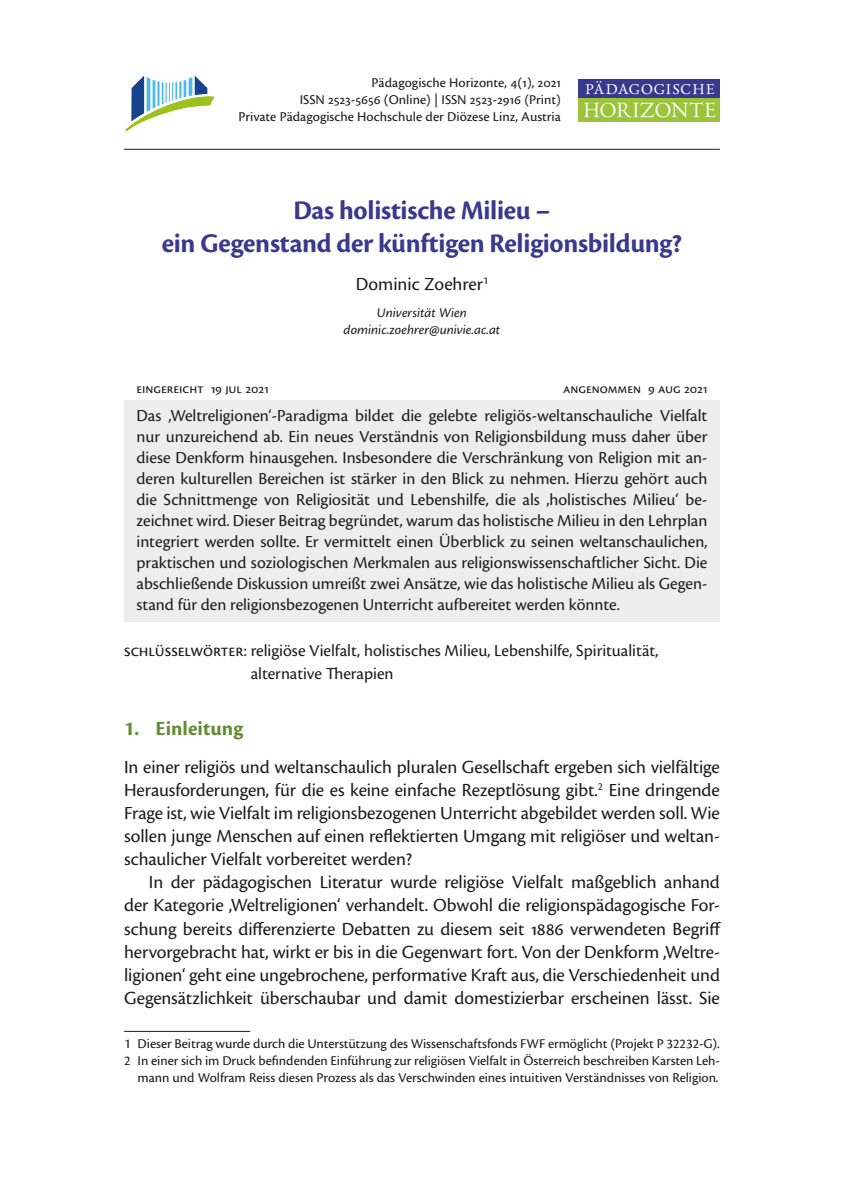
<style>
.page{position:relative;width:844px;height:1191px;background:#fff}
.page>*{position:absolute;margin:0;border:0;box-sizing:border-box;transform-origin:0 0}
.Titel{font:28px/33.6px "Cronos Pro Bold Subh";letter-spacing:-.01em;color:#39398e;text-align:center}
.t1{font:700 21px "Cronos Pro";color:#618d33}
.t2{font:20.47px "Neacademia Display TEST";letter-spacing:-.035em;color:#fff}
.Fließtext{font:19.25px/23.1px "Cronos Pro";letter-spacing:-.005em;color:#1d1d1b;text-align:justify}
.Fließtext_o_E{font:19.25px/23.1px "Cronos Pro";letter-spacing:-.005em;color:#1d1d1b;text-align:justify}
.Autoren{font:19.25px "Cronos Pro";color:#1d1d1b}
.Abstract{font:17.5px/21px "Cronos Pro";color:#1d1d1b;text-align:justify}
.Schlüsselwörter{font:17.5px/23.1px "Cronos Pro";color:#1d1d1b}
.t3{font:16.97px "Neacademia Display TEST";letter-spacing:-.08em;color:#fff}
.Fußnote{font:14px/16.8px "Cronos Pro Capt";letter-spacing:-.005em;color:#1d1d1b;text-align:right}
.Affiliation{font:14px/16.8px "Cronos Pro Capt It";letter-spacing:-.005em;color:#1d1d1b;text-align:center}
.Beitragshistorie{font:14px "Cronos Pro Capt";letter-spacing:-.005em;color:#1d1d1b}
</style>
<div class="page">
<hr style="left:124px;top:149px;width:595px;height:1px;background:#1d1d1b">
<div style="left:578px;top:79px;width:141px;height:42px;background:#36398e"></div>
<div style="left:578px;top:98px;width:141px;height:23px;background:#9bc43a"></div>
<svg style="left:125px;top:76px;width:90px;height:56px"></svg>
<hr style="left:124px;top:1031px;width:126px;height:1px;background:#1d1d1b">
<div style="left:124px;top:400px;width:595px;height:221px;background:#ededed"></div>
<p class="Fußnote" style="left:238px;top:75px;width:324px">Pädagogische Horizonte, 4(1), 2021<br>ISSN 2523-5656 (Online) | ISSN 2523-2916 (Print)<br>Private Pädagogische Hochschule der Diözese Linz, Austria</p>
<p class="t3" style="left:582px;top:75px;width:134px">pädagogische</p>
<p class="t2" style="left:582px;top:92px;width:135px">HORIZONTE</p>
<p class="Titel" style="left:162px;top:193px;width:522px">Das holistische Milieu –<br>ein Gegenstand der künftigen Religionsbildung?</p>
<p class="Autoren" style="left:355px;top:273px;width:134px">Dominic Zoehrer<sup>1</sup></p>
<p class="Affiliation" style="left:343px;top:304px;width:158px">Universität Wien dominic.zoehrer@univie.ac.at</p>
<p class="Beitragshistorie" style="left:136px;top:380px;width:134px">eingereicht 19 Jul 2021</p>
<p class="Beitragshistorie" style="left:563px;top:380px;width:146px">angenommen 9 Aug 2021</p>
<p class="Abstract" style="left:136px;top:405px;width:572px">Das ‚Weltreligionen‘-Paradigma bildet die gelebte religiös-weltanschauliche Vielfalt nur unzureichend ab. Ein neues Verständnis von Religionsbildung muss daher über diese Denkform hinausgehen. Insbesondere die Verschränkung von Religion mit an&shy;deren kulturellen Bereichen ist stärker in den Blick zu nehmen. Hierzu gehört auch die Schnittmenge von Religiosität und Lebenshilfe, die als ‚holistisches Milieu‘ be&shy;zeichnet wird. Dieser Beitrag begründet, warum das holistische Milieu in den Lehrplan integriert werden sollte. Er vermittelt einen Überblick zu seinen weltanschaulichen, praktischen und soziologischen Merkmalen aus religionswissenschaftlicher Sicht. Die abschließende Diskussion umreißt zwei Ansätze, wie das holistische Milieu als Gegen&shy;stand für den religionsbezogenen Unterricht aufbereitet werden könnte.</p>
<p class="Schlüsselwörter" style="left:251px;top:639px;width:409px;text-indent:-127px">Schlüsselwörter: religiöse Vielfalt, holistisches Milieu, Lebenshilfe, Spiritualität, alternative Therapien</p>
<p class="t1" style="left:124px;top:716px;width:120px">1. Einleitung</p>
<p class="Fließtext_o_E" style="left:124px;top:755px;width:597px">In einer religiös und weltanschaulich pluralen Gesellschaft ergeben sich vielfältige Herausforderungen, für die es keine einfache Rezeptlösung gibt.<sup>2</sup> Eine dringende Frage ist, wie Vielfalt im religionsbezogenen Unterricht abgebildet werden soll. Wie sollen junge Menschen auf einen reflektierten Umgang mit religiöser und weltan&shy;schaulicher Vielfalt vorbereitet werden?</p>
<p class="Fließtext" style="left:124px;top:871px;width:598px;text-indent:25px">In der pädagogischen Literatur wurde religiöse Vielfalt maßgeblich anhand der Kategorie ‚Weltreligionen‘ verhandelt. Obwohl die religionspädagogische For&shy;schung bereits differenzierte Debatten zu diesem seit 1886 verwendeten Begriff hervorgebracht hat, wirkt er bis in die Gegenwart fort. Von der Denkform ‚Weltre&shy;ligionen‘ geht eine ungebrochene, performative Kraft aus, die Verschiedenheit und Gegensätzlichkeit überschaubar und damit domestizierbar erscheinen lässt. Sie</p>
<p class="Fußnote" style="left:124px;top:1035px;width:597px">1 Dieser Beitrag wurde durch die Unterstützung des Wissenschaftsfonds FWF ermöglicht (Projekt P 32232-G).</p>
<p class="Fußnote" style="left:124px;top:1052px;width:597px">2 In einer sich im Druck befindenden Einführung zur religiösen Vielfalt in Österreich beschreiben Karsten Leh&shy;mann und Wolfram Reiss diesen Prozess als das Verschwinden eines intuitiven Verständnisses von Religion.</p>
</div>
